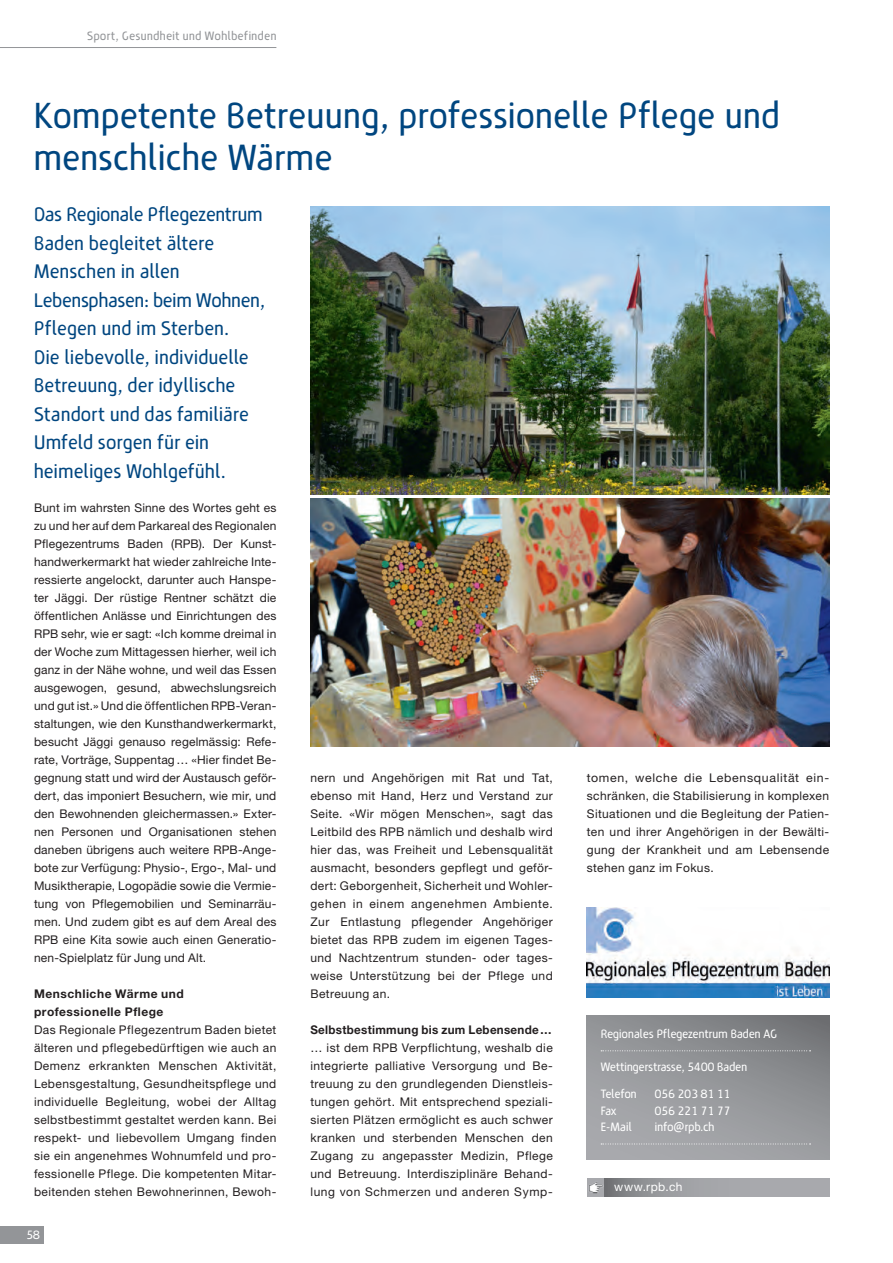
<style>
.page{position:relative;width:893px;height:1263px;background:#fff}
.page>*{position:absolute;margin:0;border:0;box-sizing:border-box;transform-origin:0 0}
.t1{font:36px/42px "Rene Menue";letter-spacing:.03em;color:#004680}
.t2{font:19.5px/28.5px "Rene Menue";letter-spacing:.03em;color:#004680}
.t3{font:12px/18px "Helvetica Neue";letter-spacing:.035em;color:#231f20;text-align:justify}
.t4{font:12px "Rene Menue";letter-spacing:.02em;color:#fff}
.t5{font:700 12px/18px "Helvetica Neue";letter-spacing:.035em;color:#231f20}
.t6{font:12px "Rene Menue";letter-spacing:.05em;color:#939598}
.t7{font:12px "Helvetica Neue";letter-spacing:.04em;color:#fff}
</style>
<div class="page">
<div style="left:0;top:1226px;width:44px;height:18px;background:#939598"></div>
<hr style="left:0;top:47px;width:276px;height:1px;background:#939598">
<svg style="left:587px;top:1016px;width:242px;height:144px;background:#949699"></svg>
<svg style="left:587px;top:1178px;width:18px;height:18px"></svg>
<img style="left:588px;top:1181px;width:15px;height:12px">
<svg style="left:605px;top:1178px;width:224px;height:18px;background:#9d9ea2"></svg>
<svg style="left:601px;top:1050px;width:210px;height:1px"></svg>
<svg style="left:601px;top:1143px;width:210px;height:1px"></svg>
<img style="left:587px;top:907px;width:242px;height:91px">
<img style="left:310px;top:498px;width:519px;height:248px">
<img style="left:310px;top:206px;width:519px;height:288px">
<p class="t6" style="left:87px;top:28px;width:191px">Sport, Gesundheit und Wohlbefinden</p>
<h1 class="t1" style="left:34px;top:96px;width:747px">Kompetente Betreuung, professionelle Pflege und menschliche Wärme</h1>
<p class="t2" style="left:34px;top:201px;width:232px">Das Regionale Pflegezentrum<br>Baden begleitet ältere<br>Menschen in allen<br>Lebensphasen: beim Wohnen,<br>Pflegen und im Sterben.<br>Die liebevolle, individuelle<br>Betreuung, der idyllische<br>Standort und das familiäre<br>Umfeld sorgen für ein heimeliges Wohlgefühl.</p>
<p class="t3" style="left:34px;top:499px;width:244px">Bunt im wahrsten Sinne des Wortes geht es zu und her auf dem Parkareal des Regionalen Pflegezentrums Baden (RPB). Der Kunst&shy;handwerkermarkt hat wieder zahlreiche Inte&shy;ressierte angelockt, darunter auch Hanspe&shy;ter Jäggi. Der rüstige Rentner schätzt die öffentlichen Anlässe und Einrichtungen des RPB sehr, wie er sagt: «Ich komme dreimal in der Woche zum Mittagessen hierher, weil ich ganz in der Nähe wohne, und weil das Essen ausgewogen, gesund, abwechslungsreich und gut ist.» Und die öffentlichen RPB-Veran&shy;staltungen, wie den Kunsthandwerkermarkt, besucht Jäggi genauso regelmässig: Refe&shy;rate, Vorträge, Suppentag … «Hier findet Be&shy;gegnung statt und wird der Austausch geför&shy;dert, das imponiert Besuchern, wie mir, und den Bewohnenden gleichermassen.» Exter&shy;nen Personen und Organisationen stehen daneben übrigens auch weitere RPB-Ange&shy;bote zur Verfügung: Physio-, Ergo-, Mal- und Musiktherapie, Logopädie sowie die Vermie&shy;tung von Pflegemobilien und Seminarräu&shy;men. Und zudem gibt es auf dem Areal des RPB eine Kita sowie auch einen Generatio&shy;nen-Spielplatz für Jung und Alt.</p>
<p class="t5" style="left:34px;top:985px;width:151px">Menschliche Wärme und professionelle Pflege</p>
<p class="t3" style="left:34px;top:1021px;width:244px">Das Regionale Pflegezentrum Baden bietet älteren und pflegebedürftigen wie auch an Demenz erkrankten Menschen Aktivität, Lebensgestaltung, Gesundheitspflege und individuelle Begleitung, wobei der Alltag selbst bestimmt gestaltet werden kann. Bei respekt- und liebevollem Umgang finden sie ein angenehmes Wohnumfeld und pro&shy;fessionelle Pflege. Die kompetenten Mitar&shy;beitenden stehen Bewohnerinnen, Bewoh-</p>
<p class="t4" style="left:26px;top:1227px;width:15px">58</p>
<p class="t4" style="left:33px;top:1227px;width:8px">1</p>
<p class="t3" style="left:310px;top:769px;width:244px">nern und Angehörigen mit Rat und Tat, ebenso mit Hand, Herz und Verstand zur Seite. «Wir mögen Menschen», sagt das Leitbild des RPB nämlich und deshalb wird hier das, was Freiheit und Lebensqualität ausmacht, besonders gepflegt und geför&shy;dert: Geborgenheit, Sicherheit und Wohler&shy;gehen in einem angenehmen Ambiente.<br>Zur Entlastung pflegender Angehöriger bietet das RPB zudem im eigenen Tages&shy;und Nachtzentrum stunden- oder tages&shy;weise Unterstützung bei der Pflege und Betreuung an.</p>
<p class="t5" style="left:310px;top:1021px;width:243px">Selbstbestimmung bis zum Lebensende …</p>
<p class="t3" style="left:310px;top:1039px;width:244px">… ist dem RPB Verpflichtung, weshalb die integrierte palliative Versorgung und Be&shy;treuung zu den grundlegenden Dienstleis&shy;tungen gehört. Mit entsprechend speziali&shy;sierten Plätzen ermöglicht es auch schwer kranken und sterbenden Menschen den Zugang zu angepasster Medizin, Pflege und Betreuung. Interdisziplinäre Behand&shy;lung von Schmerzen und anderen Symp-</p>
<p class="t3" style="left:587px;top:769px;width:244px">tomen, welche die Lebensqualität ein&shy;schränken, die Stabilisierung in komplexen Situationen und die Begleitung der Patien&shy;ten und ihrer Angehörigen in der Bewälti&shy;gung der Krankheit und am Lebensende stehen ganz im Fokus.</p>
<p class="t4" style="left:601px;top:1026px;width:178px">Regionales Pflegezentrum Baden AG</p>
<p class="t4" style="left:601px;top:1059px;width:148px">Wettingerstrasse, 5400 Baden</p>
<p class="t4" style="left:601px;top:1086px;width:37px">Telefon</p>
<p class="t4" style="left:655px;top:1086px;width:77px">056 203 81 11</p>
<p class="t4" style="left:601px;top:1102px;width:17px">Fax</p>
<p class="t4" style="left:655px;top:1102px;width:77px">056 221 71 77</p>
<p class="t4" style="left:601px;top:1119px;width:33px">E-Mail</p>
<p class="t4" style="left:655px;top:1119px;width:61px">info@rpb.ch</p>
<p class="t7" style="left:614px;top:1180px;width:70px">www.rpb.ch</p>
</div>
